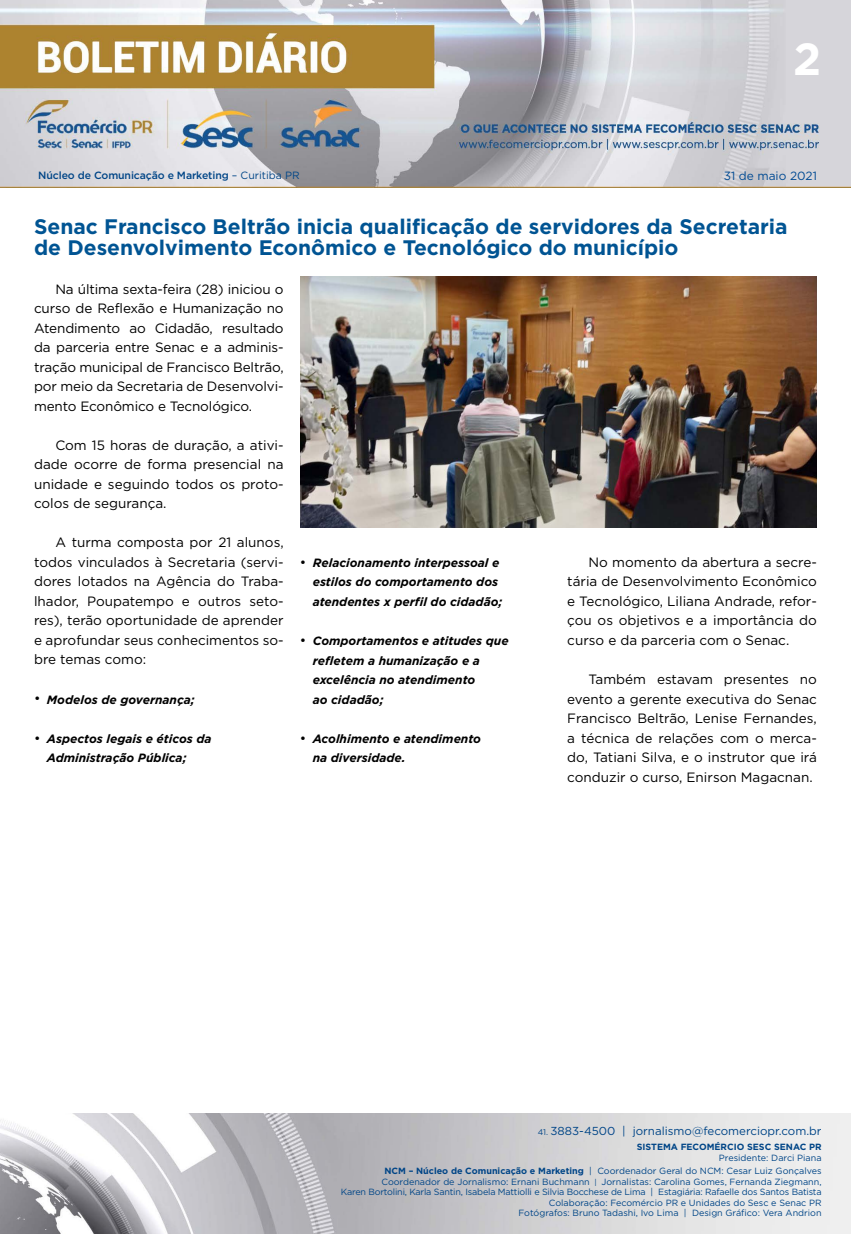
<style>
.page{position:relative;width:851px;height:1234px;background:#fff}
.page>*{position:absolute;margin:0;border:0;box-sizing:border-box;transform-origin:0 0}
.t1{font:700 45px "Gotham";color:#fff}
.t2{font:700 21px/21px "Gotham";color:#005493}
.t3{font:13.5px/19.5px "Gotham";color:#000;text-align:justify}
.t4{font:italic 700 12px/19.5px "Gotham";color:#000}
.t5{font:11.85px "Gotham";color:#004a93}
.t6{font:11.55px "Gotham";color:#004587}
.t7{font:500 10.5px "Gotham";letter-spacing:-.01em;color:#004587}
.t8{font:9px/10.5px "Gotham";color:#004587;text-align:right}
.t9{font:700 9px "Gotham";color:#004587}
.s1{font-weight:400}
.s2{font-weight:400;font-style:normal;font-size:13.5px}
.s3{font-size:8.25px}
.s4{font-weight:700}
.s5{font-size:7.65px}
</style>
<div class="page">
<img style="left:0;top:0;width:850px;height:188px">
<img style="left:0;top:1113px;width:850px;height:120px">
<img style="left:300px;top:276px;width:516px;height:251px">
<h1 class="t1" style="left:793px;top:29px;width:30px">2</h1>
<p class="t7" style="left:38px;top:168px;width:263px">Núcleo de Comunicação e Marketing <span class="s1">– Curitiba PR</span></p>
<p class="t5" style="left:723px;top:168px;width:95px">31 de maio 2021</p>
<h2 class="t2" style="left:34px;top:216px;width:755px">Senac Francisco Beltrão inicia qualificação de servidores da Secretaria de Desenvolvimento Econômico e Tecnológico do município</h2>
<p class="t3" style="left:34px;top:279px;width:251px;text-indent:21px">Na última sexta-feira (28) iniciou o curso de Reflexão e Humanização no Atendimento ao Cidadão, resultado da parceria entre Senac e a adminis&shy;tração municipal de Francisco Beltrão, por meio da Secretaria de Desenvolvi&shy;mento Econômico e Tecnológico.</p>
<p class="t3" style="left:34px;top:435px;width:251px;text-indent:21px">Com 15 horas de duração, a ativi&shy;dade ocorre de forma presencial na unidade e seguindo todos os proto&shy;colos de segurança.</p>
<p class="t3" style="left:34px;top:532px;width:251px;text-indent:21px">A turma composta por 21 alunos, todos vinculados à Secretaria (servi&shy;dores lotados na Agência do Traba&shy;lhador, Poupatempo e outros seto&shy;res), terão oportunidade de aprender e aprofundar seus conhecimentos so&shy;bre temas como:</p>
<p class="t4" style="left:34px;top:689px;width:162px"><span class="s2">•</span> Modelos de governança;</p>
<p class="t4" style="left:47px;top:728px;width:166px;text-indent:-13px"><span class="s2">•</span> Aspectos legais e éticos da<br>Administração Pública;</p>
<p class="t4" style="left:313px;top:552px;width:191px;text-indent:-13px"><span class="s2">•</span> Relacionamento interpessoal e estilos do comportamento dos atendentes x perfil do cidadão;</p>
<p class="t4" style="left:313px;top:630px;width:197px;text-indent:-13px"><span class="s2">•</span> Comportamentos e atitudes que refletem a humanização e a excelência no atendimento<br>ao cidadão;</p>
<p class="t4" style="left:313px;top:728px;width:170px;text-indent:-13px"><span class="s2">•</span> Acolhimento e atendimento na diversidade.</p>
<p class="t3" style="left:567px;top:552px;width:251px;text-indent:21px">No momento da abertura a secre&shy;tária de Desenvolvimento Econômico e Tecnológico, Liliana Andrade, refor&shy;çou os objetivos e a importância do curso e da parceria com o Senac.</p>
<p class="t3" style="left:567px;top:669px;width:251px;text-indent:21px">Também estavam presentes no evento a gerente executiva do Senac Francisco Beltrão, Lenise Fernandes, a técnica de relações com o merca&shy;do, Tatiani Silva, e o instrutor que irá conduzir o curso, Enirson Magacnan.</p>
<p class="t6" style="left:537px;top:1123px;width:285px"><span class="s3">41.</span> 3883-4500 | jornalismo@fecomerciopr.com.br</p>
<p class="t9" style="left:636px;top:1140px;width:186px">SISTEMA FECOMÉRCIO SESC SENAC PR</p>
<p class="t8" style="left:384px;top:1150px;width:438px;line-height:13.5px">Presidente: Darci Piana<br><span class="s4">NCM – Núcleo de Comunicação e Marketing</span> | Coordenador Geral do NCM: Cesar Luiz Gonçalves</p>
<p class="t8" style="left:341px;top:1175px;width:482px">Coordenador de Jornalismo: Ernani Buchmann <span class="s5">|</span> Jornalistas: Carolina Gomes, Fernanda Ziegmann,<br>Karen Bortolini, Karla Santin, Isabela Mattiolli e Silvia Bocchese de Lima | Estagiária: Rafaelle dos Santos Batista Colaboração: Fecomércio PR e Unidades do Sesc e Senac PR<br>Fotógrafos: Bruno Tadashi, Ivo Lima | Design Gráfico: Vera Andrion</p>
</div>
